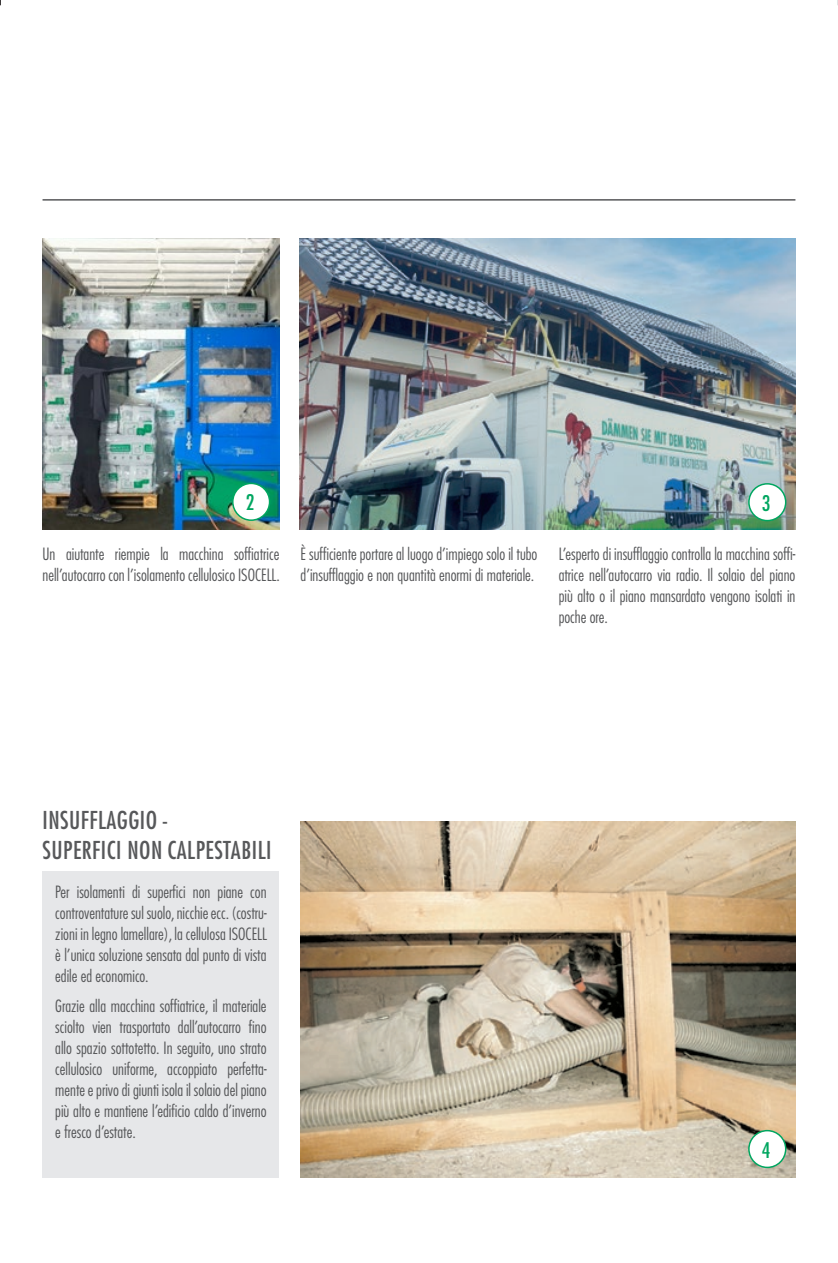
<style>
.page{position:relative;width:838px;height:1263px;background:#fff}
.page>*{position:absolute;margin:0;border:0;box-sizing:border-box;transform-origin:0 0}
.t1{font:500 condensed 24px/30px "Futura LT Pro";letter-spacing:.02em;color:#57585a}
.t2{font:500 condensed 21px "Futura LT Pro";color:#00a660}
.t3{font:300 condensed 16.5px/21px "Futura LT Pro";color:#57585a;text-align:justify}
</style>
<div class="page">
<hr style="left:837px;top:991px;width:1px;height:272px;background:#0086cc">
<hr style="left:837px;top:0;width:1px;height:459px;background:#00a660">
<img style="left:43px;top:238px;width:236px;height:291px">
<img style="left:299px;top:238px;width:496px;height:291px">
<div style="left:233px;top:483px;width:36px;height:37px;background:#fff;border-radius:50%"></div>
<div style="left:232px;top:483px;width:38px;height:38px;border:2px solid #00a660;border-radius:50%"></div>
<div style="left:749px;top:484px;width:36px;height:37px;background:#fff;border-radius:50%"></div>
<div style="left:748px;top:483px;width:38px;height:38px;border:2px solid #00a660;border-radius:50%"></div>
<img style="left:300px;top:821px;width:495px;height:357px">
<hr style="left:43px;top:199px;width:752px;height:2px;background:#57585a">
<div style="left:749px;top:1130px;width:36px;height:37px;background:#fff;border-radius:50%"></div>
<div style="left:748px;top:1130px;width:38px;height:38px;border:2px solid #00a660;border-radius:50%"></div>
<div style="left:43px;top:872px;width:236px;height:306px;background:#e6e7e9"></div>
<p class="t2" style="left:246px;top:488px;width:10px">2</p>
<p class="t2" style="left:762px;top:489px;width:10px">3</p>
<p class="t3" style="left:43px;top:543px;width:239px">Un aiutante riempie la macchina soffiatrice nell’autocarro con l’isolamento cellulosico ISOCELL.</p>
<p class="t3" style="left:300px;top:543px;width:238px">È sufficiente portare al luogo d’impiego solo il tubo d’insufflaggio e non quantità enormi di materiale.</p>
<p class="t3" style="left:558px;top:543px;width:238px">L’esperto di insufflaggio controlla la macchina soffi&shy;atrice nell’autocarro via radio. Il solaio del piano più alto o il piano mansardato vengono isolati in poche ore.</p>
<h1 class="t1" style="left:43px;top:804px;width:230px">INSUFFLAGGIO -<br>SUPERFICI NON CALPESTABILI</h1>
<p class="t3" style="left:55px;top:881px;width:213px">Per isolamenti di superfici non piane con controventature sul suolo, nicchie ecc. (costru&shy;zioni in legno lamellare), la cellulosa ISOCELL è l’unica soluzione sensata dal punto di vista edile ed economico.</p>
<p class="t3" style="left:55px;top:995px;width:213px">Grazie alla macchina soffiatrice, il materiale sciolto vien trasportato dall’autocarro fino allo spazio sottotetto. In seguito, uno strato cellulosico uniforme, accoppiato perfetta&shy;mente e privo di giunti isola il solaio del piano più alto e mantiene l’edificio caldo d’inverno e fresco d’estate.</p>
<p class="t2" style="left:762px;top:1135px;width:10px">4</p>
</div>
